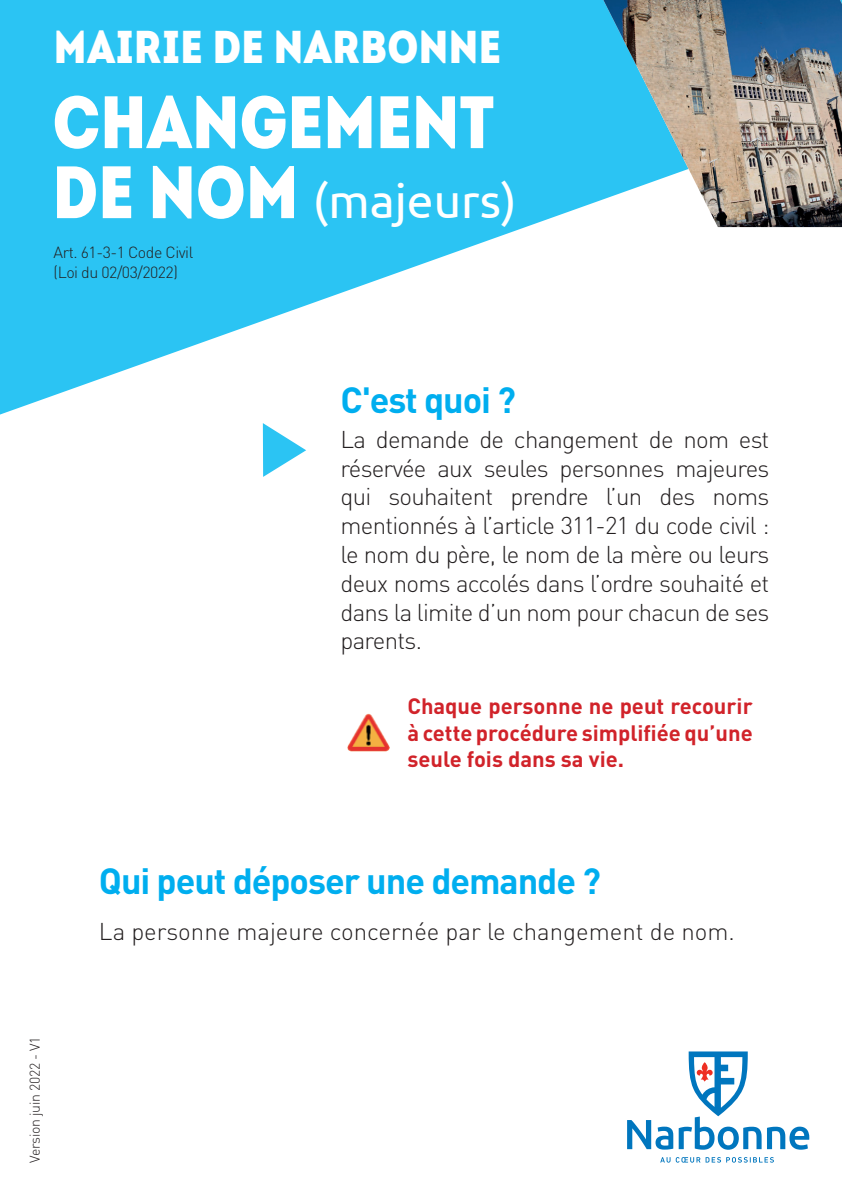
<style>
.page{position:relative;width:842px;height:1191px;background:#fff}
.page>*{position:absolute;margin:0;border:0;box-sizing:border-box;transform-origin:0 0}
.t1{font:74px "Intro Cond Black Free";color:#fff}
.t2{font:48px "Ubuntu";color:#fff}
.t3{font:46px "Intro Cond Black Free";letter-spacing:.01em;color:#fff}
.t4{font:700 36px "DIN";letter-spacing:-.03em;color:#00aeef}
.t5{font:300 24px/28.8px "DIN Pro";letter-spacing:-.03em;color:#231f20;text-align:justify}
.t6{font:300 24px "DIN Pro";color:#231f20}
.t7{font:700 22px/26.4px "DIN Pro";color:#d1232a;text-align:justify}
.t8{font:300 16px/19.2px "DIN Pro";letter-spacing:-.03em;color:#231f20}
.t9{font:300 14px "DIN";letter-spacing:-.02em;color:#231f20}
.s1{font-family:"Intro Cond Black Free";font-size:74px}
</style>
<div class="page">
<svg style="left:0;top:0;width:842px;height:414px;fill:#2bc4f3"></svg>
<img style="left:603px;top:0;width:239px;height:227px">
<svg style="left:263px;top:423px;width:43px;height:54px"></svg>
<img style="left:347px;top:713px;width:43px;height:38px">
<svg style="left:660px;top:1157px;width:10px;height:5px"></svg>
<svg style="left:676px;top:1157px;width:98px;height:5px"></svg>
<svg style="left:627px;top:1051px;width:182px;height:98px"></svg>
<h3 class="t3" style="left:54px;top:15px;width:449px">MAIRIE DE NARBONNE</h3>
<h1 class="t1" style="left:53px;top:72px;width:443px">CHANGEMENT</h1>
<h2 class="t2" style="left:53px;top:172px;width:466px"><span class="s1">DE NOM</span> (majeurs)</h2>
<p class="t8" style="left:54px;top:242px;width:141px">Art. 61-3-1 Code Civil (Loi du 02/03/2022)</p>
<p class="t9" style="left:26px;top:1162px;width:127px;rotate:-90deg">Version juin 2022 - V1</p>
<h3 class="t4" style="left:340px;top:377px;width:177px">C'est quoi ?</h3>
<p class="t5" style="left:340px;top:424px;width:430px">La demande de changement de nom est réservée aux seules personnes majeures qui souhaitent prendre l’un des noms mentionnés à l’article 311-21 du code civil : le nom du père, le nom de la mère ou leurs deux noms accolés dans l’ordre souhaité et dans la limite d’un nom pour chacun de ses parents.</p>
<p class="t7" style="left:407px;top:692px;width:347px">Chaque personne ne peut recourir à cette procédure simplifiée qu’une seule fois dans sa vie.</p>
<h3 class="t4" style="left:99px;top:857px;width:504px">Qui peut déposer une demande ?</h3>
<p class="t6" style="left:99px;top:915px;width:637px">La personne majeure concernée par le changement de nom.</p>
</div>
